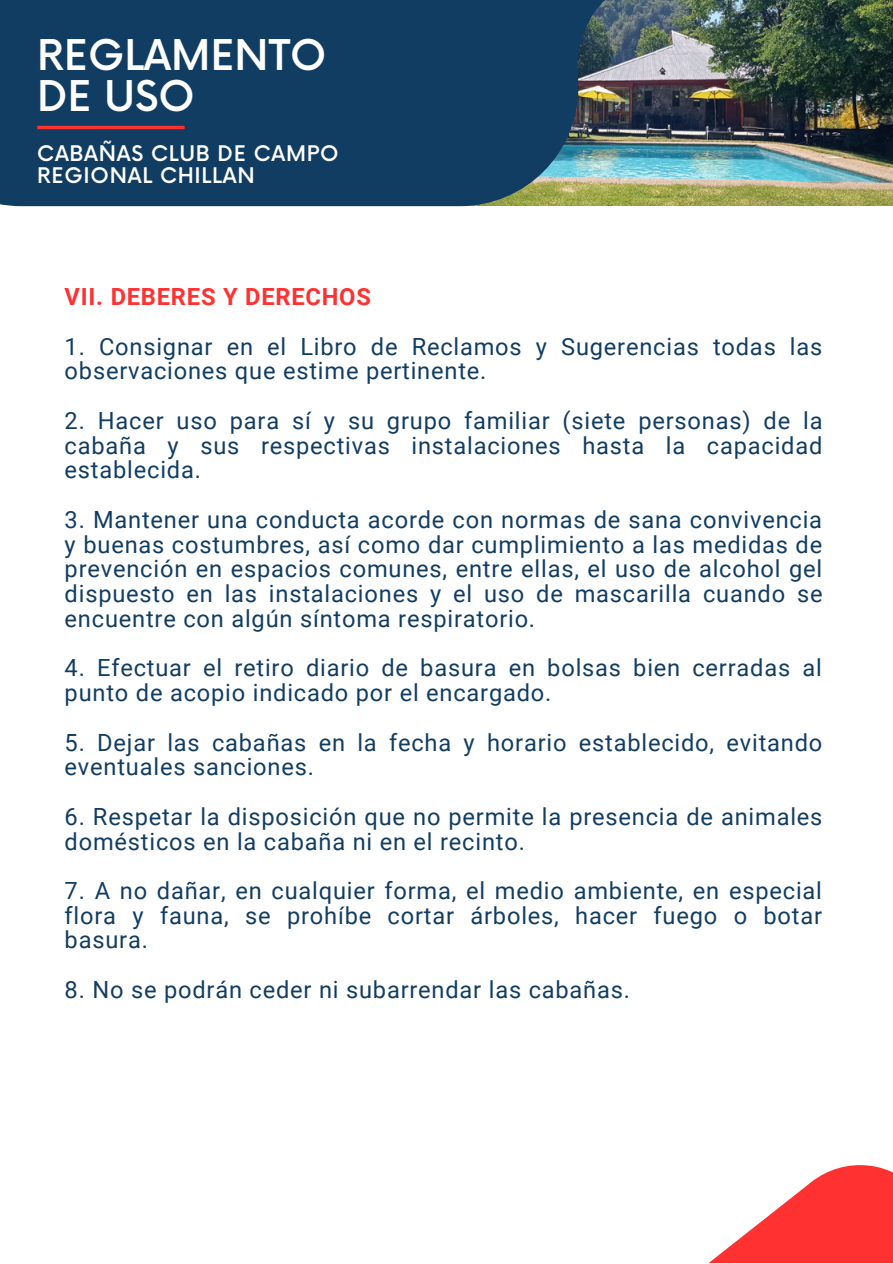
<style>
.page{position:relative;width:893px;height:1264px;background:#fff}
.page>*{position:absolute;margin:0;border:0;box-sizing:border-box;transform-origin:0 0}
.t1{font:500 41.25px/40.7px "Now";color:#fff}
.t2{font:23.7px/24.8px "Roboto";letter-spacing:.035em;color:#123d63}
.t3{font:700 23.7px "Roboto";letter-spacing:.035em;color:#ff3131}
.t4{font:500 21px/22.5px "Now";letter-spacing:.035em;color:#fff}
.t5{font:700 15px "Inter";color:#063b39}
</style>
<div class="page">
<img style="left:0;top:0;width:892px;height:206px">
<hr style="left:37px;top:126px;width:147px;height:3px;background:#ff3131">
<svg style="left:710px;top:1165px;width:182px;height:97px;fill:#ff3131"></svg>
<p class="t1" style="left:37px;top:38px;width:291px">REGLAMENTO<br>DE USO</p>
<p class="t4" style="left:37px;top:143px;width:303px">CABAÑAS CLUB DE CAMPO<br>REGIONAL CHILLAN</p>
<p class="t5" style="left:823px;top:100px;width:11px">5</p>
<p class="t3" style="left:65px;top:283px;width:308px">VII. DEBERES Y DERECHOS</p>
<p class="t2" style="left:65px;top:334px;width:759px">1. Consignar en el Libro de Reclamos y Sugerencias todas las observaciones que estime pertinente.</p>
<p class="t2" style="left:65px;top:408px;width:759px;text-align:justify">2. Hacer uso para sí y su grupo familiar (siete personas) de la cabaña y sus respectivas instalaciones hasta la capacidad establecida.</p>
<p class="t2" style="left:65px;top:507px;width:759px;text-align:justify">3. Mantener una conducta acorde con normas de sana convivencia y buenas costumbres, así como dar cumplimiento a las medidas de prevención en espacios comunes, entre ellas, el uso de alcohol gel dispuesto en las instalaciones y el uso de mascarilla cuando se encuentre con algún síntoma respiratorio.</p>
<p class="t2" style="left:65px;top:656px;width:758px">4. Efectuar el retiro diario de basura en bolsas bien cerradas al punto de acopio indicado por el encargado.</p>
<p class="t2" style="left:65px;top:730px;width:759px">5. Dejar las cabañas en la fecha y horario establecido, evitando eventuales sanciones.</p>
<p class="t2" style="left:65px;top:804px;width:759px">6. Respetar la disposición que no permite la presencia de animales domésticos en la cabaña ni en el recinto.</p>
<p class="t2" style="left:65px;top:878px;width:759px;text-align:justify">7. A no dañar, en cualquier forma, el medio ambiente, en especial flora y fauna, se prohíbe cortar árboles, hacer fuego o botar basura.</p>
<p class="t2" style="left:65px;top:977px;width:567px">8. No se podrán ceder ni subarrendar las cabañas.</p>
</div>
